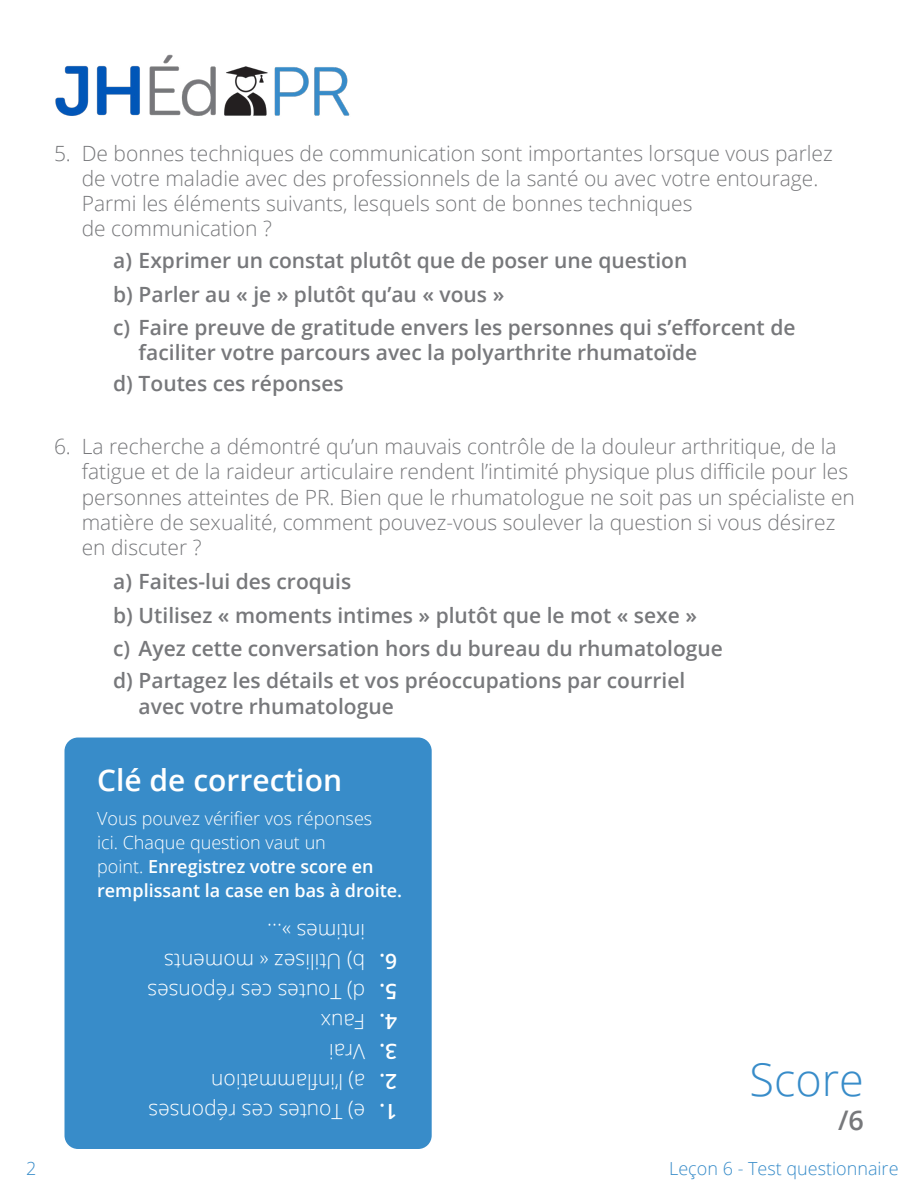
<style>
.page{position:relative;width:918px;height:1188px;background:#fff}
.page>*{position:absolute;margin:0;border:0;box-sizing:border-box;transform-origin:0 0}
.t1{font:300 45px "Open Sans";color:#388cc9}
.t2{font:600 30px "Open Sans";color:#fff}
.t3{font:600 27px "Open Sans";color:#77787b}
.t4{font:300 21px/25.2px "Open Sans";color:#77787b}
.t5{font:600 21px/33px "Open Sans";color:#77787b}
.t6{font:300 21px/30px "Open Sans";color:#fff}
.t7{font:600 21px/30px "Open Sans";color:#fff;text-align:justify}
.t8{font:300 18px/24px "Open Sans";color:#fff}
.t9{font:300 18px "Open Sans";color:#388cc9}
.s1{font-weight:600}
</style>
<div class="page">
<img style="left:55px;top:54px;width:295px;height:62px">
<div style="left:64px;top:738px;width:368px;height:411px;background:#388cc9;border-radius:14px"></div>
<p class="t4" style="left:54px;top:140px;width:18px">5.</p>
<p class="t4" style="left:82px;top:140px;width:753px">De bonnes techniques de communication sont importantes lorsque vous parlez de votre maladie avec des professionnels de la santé ou avec votre entourage.<br>Parmi les éléments suivants, lesquels sont de bonnes techniques<br>de communication ?</p>
<p class="t5" style="left:113px;top:243px;width:684px">a) Exprimer un constat plutôt que de poser une question<br>b) Parler au « je » plutôt qu’au « vous »<br>c) Faire preuve de gratitude envers les personnes qui s’efforcent de</p>
<p class="t5" style="left:113px;top:336px;width:586px;line-height:31.3px;text-indent:25px">faciliter votre parcours avec la polyarthrite rhumatoïde d) Toutes ces réponses</p>
<p class="t4" style="left:54px;top:433px;width:18px">6.</p>
<p class="t4" style="left:82px;top:433px;width:775px">La recherche a démontré qu’un mauvais contrôle de la douleur arthritique, de la fatigue et de la raideur articulaire rendent l’intimité physique plus difficile pour les personnes atteintes de PR. Bien que le rhumatologue ne soit pas un spécialiste en matière de sexualité, comment pouvez-vous soulever la question si vous désirez en discuter ?</p>
<p class="t5" style="left:113px;top:565px;width:611px">a) Faites-lui des croquis<br>b) Utilisez « moments intimes » plutôt que le mot « sexe »<br>c) Ayez cette conversation hors du bureau du rhumatologue d) Partagez les détails et vos préoccupations par courriel</p>
<p class="t5" style="left:139px;top:689px;width:257px">avec votre rhumatologue</p>
<h2 class="t2" style="left:97px;top:760px;width:246px">Clé de correction</h2>
<p class="t8" style="left:97px;top:806px;width:307px">Vous pouvez vérifier vos réponses<br>ici. Chaque question vaut un<br>point. <span class="s1">Enregistrez votre score en remplissant la case en bas à droite.</span></p>
<p class="t6" style="left:365px;top:1127px;width:219px;rotate:-180deg">e) Toutes ces réponses a) l’inflammation<br>Vrai<br>Faux<br>d) Toutes ces réponses b) Utilisez « moments intimes »…</p>
<p class="t7" style="left:397px;top:1127px;width:19px;rotate:-180deg">1.<br>2.<br>3.<br>4.<br>5.<br>6.</p>
<h1 class="t1" style="left:750px;top:1049px;width:116px">Score</h1>
<p class="t3" style="left:838px;top:1102px;width:27px">/6</p>
<p class="t9" style="left:26px;top:1156px;width:12px">2</p>
<p class="t9" style="left:669px;top:1156px;width:231px">Leçon 6 - Test questionnaire</p>
</div>
